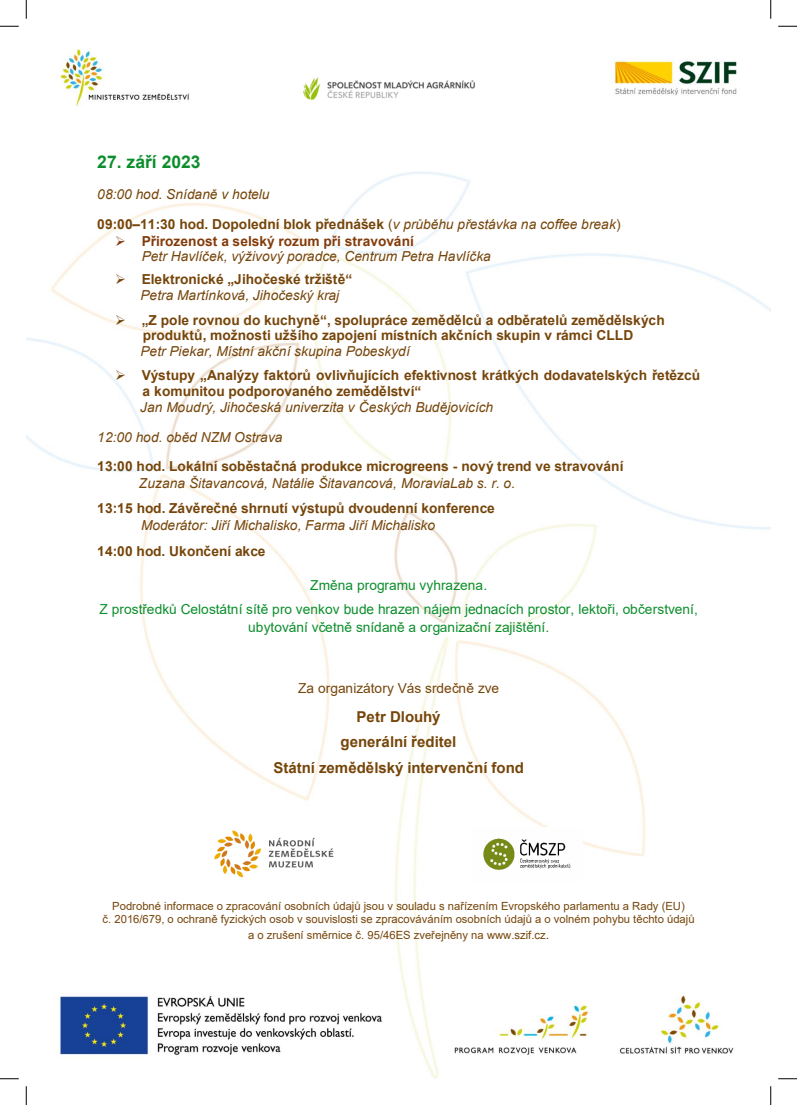
<style>
.page{position:relative;width:797px;height:1105px;background:#fff}
.page>*{position:absolute;margin:0;border:0;box-sizing:border-box;transform-origin:0 0}
.t1{font:700 17.5px "Arial";color:#0c8e2c}
.t2{font:700 15px/25.8px "Arial";color:#76450a;text-align:center}
.t3{font:700 13.75px/15.9px "Arial";color:#76450a}
.t4{font:italic 13.75px/29.8px "Arial";color:#76450a}
.t5{font:13.75px/24.8px "Arial";color:#0c8e2c;text-align:center}
.t6{font:13.75px "Arial";color:#76450a}
.t7{font:11.25px/13.8px "Arial";color:#76450a;text-align:center}
.s1{font-weight:700;font-style:normal}
.s2{font-style:normal}
.s3{color:#833b0a}
.s4{font-weight:700;font-style:normal;color:#833b0a}
.s5{font-weight:400;font-style:italic}
.s6{font-size:12.5px}
</style>
<div class="page">
<img style="left:26px;top:49px;width:744px;height:1030px">
<img style="left:297px;top:71px;width:184px;height:36px">
<img style="left:209px;top:822px;width:132px;height:60px">
<img style="left:471px;top:827px;width:111px;height:55px">
<svg style="left:0;top:25px;width:19px;height:2px"></svg>
<svg style="left:778px;top:25px;width:19px;height:2px"></svg>
<svg style="left:0;top:1078px;width:19px;height:1px"></svg>
<svg style="left:778px;top:1078px;width:19px;height:1px"></svg>
<svg style="left:25px;top:0;width:2px;height:19px"></svg>
<svg style="left:25px;top:1086px;width:2px;height:19px"></svg>
<svg style="left:770px;top:0;width:1px;height:19px"></svg>
<svg style="left:770px;top:1086px;width:1px;height:19px"></svg>
<p class="t1" style="left:97px;top:150px;width:105px">27. září 2023</p>
<p class="t4" style="left:97px;top:180px;width:525px">08:00 hod. Snídaně v hotelu<br><span class="s1">09:00–11:30 hod. Dopolední blok přednášek</span> <span class="s2">(</span>v průběhu přestávka na coffee break<span class="s2">)</span></p>
<p class="t4" style="left:142px;top:233px;width:350px;line-height:15.6px;text-indent:-27px"><span class="s3">➢</span> <span class="s4">Přirozenost a selský rozum při stravování<br></span>Petr Havlíček, výživový poradce, Centrum Petra Havlíčka</p>
<p class="t3" style="left:140px;top:272px;width:213px;text-indent:-25px">➢ Elektronické „Jihočeské tržiště“<br><span class="s5">Petra Martínková, Jihočeský kraj</span></p>
<p class="t3" style="left:115px;top:312px;width:551px;text-align:center">➢ „Z pole rovnou do kuchyně“, spolupráce zemědělců a odběratelů zemědělských produktů, možnosti užšího zapojení místních akčních skupin v rámci CLLD</p>
<p class="t4" style="left:140px;top:337px;width:271px">Petr Piekar, Místní akční skupina Pobeskydí</p>
<p class="t3" style="left:143px;top:368px;width:559px;text-indent:-28px">➢ Výstupy „Analýzy faktorů ovlivňujících efektivnost krátkých dodavatelských řetězců a komunitou podporovaného zemědělství“</p>
<p class="t4" style="left:97px;top:393px;width:397px;line-height:29.4px;text-indent:43px">Jan Moudrý, Jihočeská univerzita v Českých Budějovicích<br>12:00 hod. oběd NZM Ostrava</p>
<p class="t3" style="left:97px;top:459px;width:527px">13:00 hod. Lokální soběstačná produkce microgreens - nový trend ve stravování</p>
<p class="t4" style="left:139px;top:469px;width:378px">Zuzana Šitavancová, Natálie Šitavancová, MoraviaLab s. r. o.</p>
<p class="t3" style="left:97px;top:501px;width:399px">13:15 hod. Závěrečné shrnutí výstupů dvoudenní konference</p>
<p class="t4" style="left:141px;top:511px;width:295px">Moderátor: Jiří Michalisko, Farma Jiří Michalisko</p>
<p class="t3" style="left:97px;top:543px;width:170px">14:00 hod. Ukončení akce</p>
<p class="t5" style="left:99px;top:572px;width:600px">Změna programu vyhrazena.<br>Z prostředků Celostátní sítě pro venkov bude hrazen nájem jednacích prostor, lektoři, občerstvení,</p>
<p class="t5" style="left:248px;top:614px;width:302px">ubytování včetně snídaně a organizační zajištění.</p>
<p class="t6" style="left:298px;top:679px;width:202px">Za organizátory Vás srdečně zve</p>
<p class="t2" style="left:273px;top:704px;width:252px">Petr Dlouhý<br>generální ředitel<br>Státní zemědělský intervenční fond</p>
<p class="t7" style="left:103px;top:899px;width:593px">Podrobné informace o zpracování osobních údajů jsou v souladu s nařízením Evropského parlamentu a Rady (EU)<br>č. 2016/679, o ochraně fyzických osob v souvislosti se zpracováváním osobních údajů a o volném pohybu těchto údajů</p>
<p class="t7" style="left:248px;top:928px;width:303px">a o zrušení směrnice č. 95/46ES zveřejněny na www.szif.cz<span class="s6">.</span></p>
</div>
